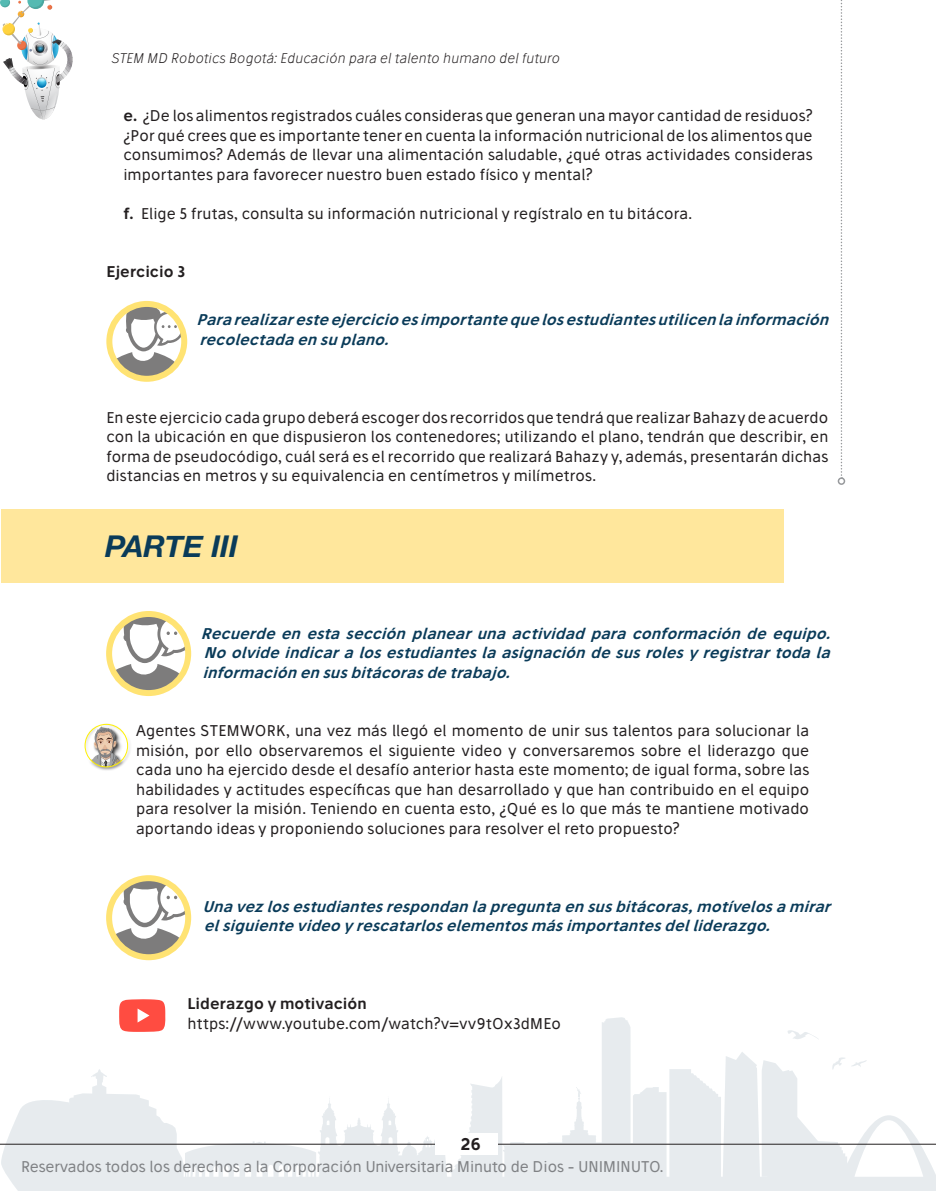
<style>
.page{position:relative;width:936px;height:1191px;background:#fff}
.page>*{position:absolute;margin:0;border:0;box-sizing:border-box;transform-origin:0 0}
.t1{font:italic 700 30px "Helvetica Neue";color:#0a3b59}
.t2{font:600 16.5px "Stilu";color:#231f20}
.texto_profesor{font:15px/19.5px "Stilu";letter-spacing:.01em;color:#231f20;text-align:justify}
.texto_profesor-2{font:italic 600 15px/19.5px "Stilu";color:#0a3b59}
.t3{font:15px "Stilu";color:#808285}
.texto_profesor-3{font:600 15px "Stilu";letter-spacing:.01em;color:#231f20}
.t4{font:italic 300 13.5px "Stilu";letter-spacing:.01em;color:#231f20}
.s1{font-weight:600}
</style>
<div class="page">
<svg style="left:88px;top:1017px;width:847px;height:174px"></svg>
<svg style="left:1px;top:1093px;width:87px;height:98px"></svg>
<hr style="left:0;top:1144px;width:935px;height:1px;background:#231f20">
<div style="left:435px;top:1133px;width:62px;height:22px;background:#fff"></div>
<svg style="left:0;top:0;width:73px;height:119px"></svg>
<svg style="left:109px;top:614px;width:79px;height:79px"></svg>
<div style="left:106px;top:611px;width:85px;height:85px;border:6px solid #fc0;border-radius:50%"></div>
<svg style="left:109px;top:878px;width:79px;height:79px"></svg>
<div style="left:106px;top:875px;width:85px;height:85px;border:6px solid #fc0;border-radius:50%"></div>
<div style="left:1px;top:509px;width:782px;height:73px;background:#ffe79c"></div>
<div style="left:83px;top:722px;width:49px;height:49px;background:#231f20;opacity:.47"></div>
<img style="left:85px;top:724px;width:43px;height:2px">
<svg style="left:85px;top:726px;width:43px;height:42px"></svg>
<div style="left:85px;top:724px;width:43px;height:43px;border:1px solid #fff101;border-radius:50%"></div>
<svg style="left:119px;top:999px;width:46px;height:33px;background:#ff6157"></svg>
<svg style="left:113px;top:304px;width:71px;height:75px"></svg>
<div style="left:106px;top:301px;width:81px;height:81px;border:6px solid #fc0;border-radius:50%"></div>
<svg style="left:840px;top:0;width:2px;height:476px"></svg>
<div style="left:837px;top:477px;width:8px;height:8px;border:2px solid #97999c;border-radius:50%"></div>
<p class="t4" style="left:112px;top:50px;width:449px">STEM MD Robotics Bogotá: Educación para el talento humano del futuro</p>
<p class="texto_profesor" style="left:123px;top:106px;width:690px"><span class="s1">e.</span> ¿De los alimentos registrados cuáles consideras que generan una mayor cantidad de residuos? ¿Por qué crees que es importante tener en cuenta la información nutricional de los alimentos que consumimos? Además de llevar una alimentación saludable, ¿qué otras actividades consideras importantes para favorecer nuestro buen estado físico y mental?</p>
<p class="texto_profesor" style="left:123px;top:203px;width:570px"><span class="s1">f.</span> Elige 5 frutas, consulta su información nutricional y regístralo en tu bitácora.</p>
<p class="texto_profesor-3" style="left:106px;top:262px;width:80px">Ejercicio 3</p>
<p class="texto_profesor-2" style="left:196px;top:310px;width:638px">Pararealizaresteejercicioesimportantequelosestudiantesutilicenlainformación recolectadaensuplano.</p>
<p class="texto_profesor" style="left:106px;top:407px;width:723px">En este ejercicio cada grupo deberá escoger dos recorridos que tendrá que realizar Bahazy de acuerdo con la ubicación en que dispusieron los contenedores; utilizando el plano, tendrán que describir, en forma de pseudocódigo, cuál será es el recorrido que realizará Bahazy y, además, presentarán dichas distancias en metros y su equivalencia en centímetros y milímetros.</p>
<p class="t1" style="left:105px;top:523px;width:134px">PARTE III</p>
<p class="texto_profesor-2" style="left:201px;top:623px;width:636px;text-align:justify">Recuerde en esta sección planear una actividad para conformación de equipo.<br>Noolvideindicaralosestudianteslaasignacióndesusrolesyregistrartodala informaciónensusbitácorasdetrabajo.</p>
<p class="texto_profesor" style="left:136px;top:721px;width:674px">Agentes STEMWORK, una vez más llegó el momento de unir sus talentos para solucionar la misión, por ello observaremos el siguiente video y conversaremos sobre el liderazgo que cada uno ha ejercido desde el desafío anterior hasta este momento; de igual forma, sobre las habilidades y actitudes específicas que han desarrollado y que han contribuido en el equipo para resolver la misión. Teniendo en cuenta esto, ¿Qué es lo que más te mantiene motivado aportando ideas y proponiendo soluciones para resolver el reto propuesto?</p>
<p class="texto_profesor-2" style="left:202px;top:896px;width:634px">Unavezlosestudiantesrespondanlapreguntaensusbitácoras,motívelosamirar elsiguientevideoyrescatarloselementosmásimportantesdelliderazgo.</p>
<p class="texto_profesor-3" style="left:187px;top:994px;width:181px">Liderazgo y motivación</p>
<p class="texto_profesor" style="left:187px;top:1013px;width:375px">https://www.youtube.com/watch?v=vv9tOx3dMEo</p>
<p class="t2" style="left:460px;top:1133px;width:22px">26</p>
<p class="t3" style="left:21px;top:1157px;width:644px">Reservados todos los derechos a la Corporación Universitaria Minuto de Dios - UNIMINUTO.</p>
</div>
